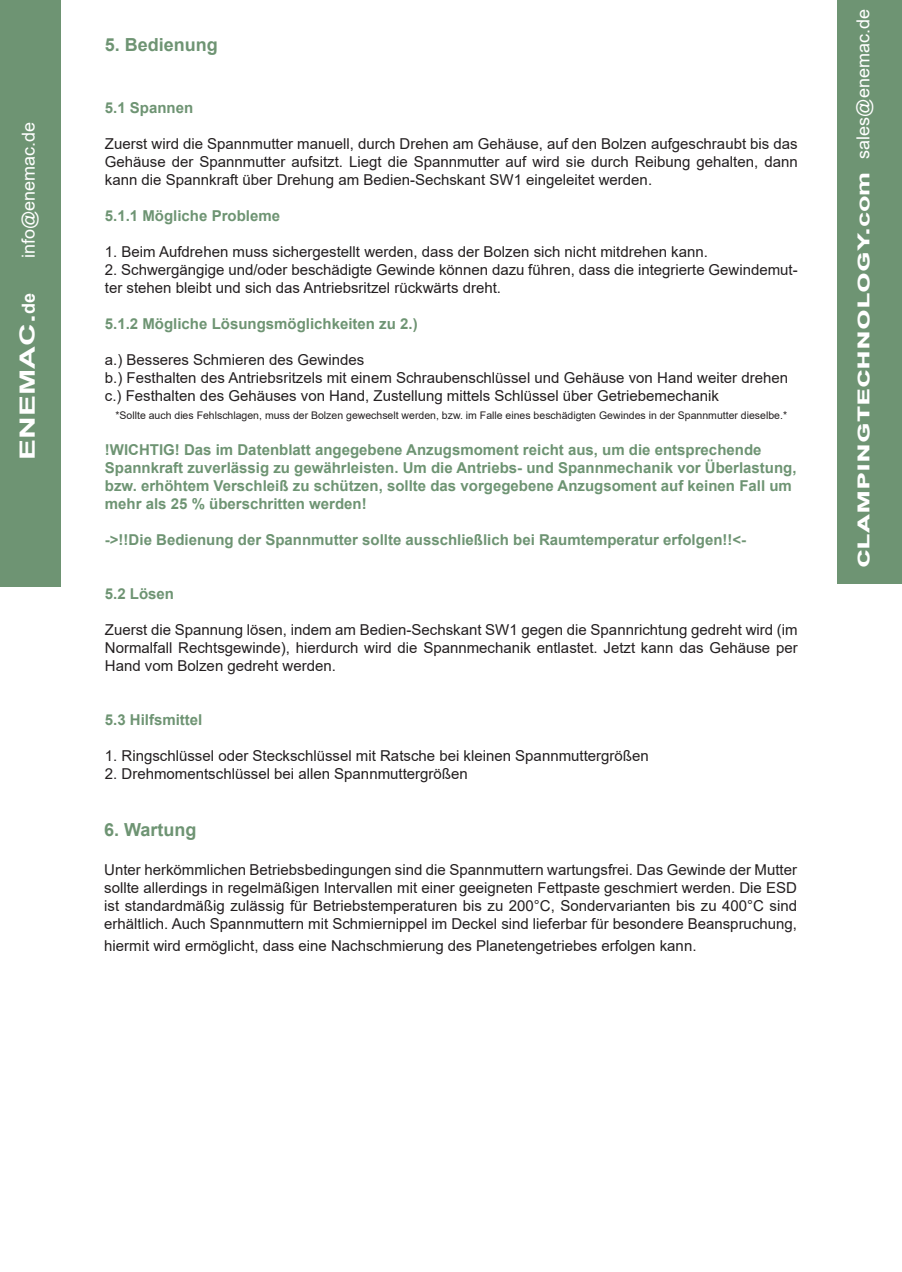
<style>
.page{position:relative;width:902px;height:1272px;background:#fff}
.page>*{position:absolute;margin:0;border:0;box-sizing:border-box;transform-origin:0 0}
.t1{font:700 21px "Arial";color:#fff;scale:1.5 1}
.t2{font:700 18px "Arial";color:#6e9473}
.t3{font:18px "Arial";color:#fff}
.t4{font:15px/18px "Arial";color:#231f20;text-align:justify}
.t5{font:700 15px/18px "Arial";color:#6e9473}
.t6{font:10.5px "Arial";color:#231f20}
.s1{font-size:18px}
.s2{font-weight:400;font-size:18px}
</style>
<div class="page">
<div style="left:837px;top:0;width:64px;height:584px;background:#6e9473"></div>
<div style="left:0;top:0;width:61px;height:586px;background:#6e9473"></div>
<p class="t3" style="left:16px;top:258px;width:138px;rotate:-90deg">info@enemac.de</p>
<p class="t1" style="left:13px;top:460px;width:112px;rotate:-90deg">ENEMAC.<span class="s1">de</span></p>
<p class="t2" style="left:105px;top:32px;width:115px">5. Bedienung</p>
<p class="t5" style="left:105px;top:98px;width:90px">5.1 Spannen</p>
<p class="t4" style="left:105px;top:134px;width:694px">Zuerst wird die Spannmutter manuell, durch Drehen am Gehäuse, auf den Bolzen aufgeschraubt bis das Gehäuse der Spannmutter aufsitzt. Liegt die Spannmutter auf wird sie durch Reibung gehalten, dann kann die Spannkraft über Drehung am Bedien-Sechskant SW1 eingeleitet werden.</p>
<p class="t5" style="left:105px;top:206px;width:177px">5.1.1 Mögliche Probleme</p>
<p class="t4" style="left:105px;top:242px;width:604px">1. Beim Aufdrehen muss sichergestellt werden, dass der Bolzen sich nicht mitdrehen kann.</p>
<p class="t4" style="left:105px;top:260px;width:694px">2. Schwergängige und/oder beschädigte Gewinde können dazu führen, dass die integrierte Gewindemut&shy;ter stehen bleibt und sich das Antriebsritzel rückwärts dreht.</p>
<p class="t5" style="left:105px;top:314px;width:314px">5.1.2 Mögliche Lösungsmöglichkeiten zu 2.)</p>
<p class="t4" style="left:105px;top:350px;width:261px">a.) Besseres Schmieren des Gewindes</p>
<p class="t4" style="left:105px;top:368px;width:684px">b.) Festhalten des Antriebsritzels mit einem Schraubenschlüssel und Gehäuse von Hand weiter drehen</p>
<p class="t4" style="left:105px;top:386px;width:615px">c.) Festhalten des Gehäuses von Hand, Zustellung mittels Schlüssel über Getriebemechanik</p>
<p class="t6" style="left:115px;top:408px;width:673px">*Sollte auch dies Fehlschlagen, muss der Bolzen gewechselt werden, bzw. im Falle eines beschädigten Gewindes in der Spannmutter dieselbe.*</p>
<p class="t5" style="left:105px;top:440px;width:693px">!WICHTIG! Das im Datenblatt angegebene Anzugsmoment reicht aus, um die entsprechende Spannkraft zuverlässig zu gewährleisten. Um die Antriebs- und Spannmechanik vor Überlastung, bzw. erhöhtem Verschleiß zu schützen, sollte das vorgegebene Anzugsoment auf keinen Fall um mehr als 25 % überschritten werden!</p>
<p class="t5" style="left:105px;top:530px;width:642px">-&gt;!!Die Bedienung der Spannmutter sollte ausschließlich bei Raumtemperatur erfolgen!!&lt;-</p>
<p class="t5" style="left:105px;top:584px;width:71px">5.2 Lösen</p>
<p class="t4" style="left:105px;top:620px;width:694px">Zuerst die Spannung lösen, indem am Bedien-Sechskant SW1 gegen die Spannrichtung gedreht wird (im Normalfall Rechtsgewinde), hierdurch wird die Spannmechanik entlastet. Jetzt kann das Gehäuse per Hand vom Bolzen gedreht werden.</p>
<p class="t5" style="left:105px;top:710px;width:99px">5.3 Hilfsmittel</p>
<p class="t4" style="left:105px;top:746px;width:545px">1. Ringschlüssel oder Steckschlüssel mit Ratsche bei kleinen Spannmuttergrößen</p>
<p class="t4" style="left:105px;top:764px;width:364px">2. Drehmomentschlüssel bei allen Spannmuttergrößen</p>
<p class="t2" style="left:104px;top:816px;width:94px">6. Wartung</p>
<p class="t4" style="left:104px;top:860px;width:694px">Unter herkömmlichen Betriebsbedingungen sind die Spannmuttern wartungsfrei. Das Gewinde der Mutter sollte allerdings in regelmäßigen Intervallen mit einer geeigneten Fettpaste geschmiert werden. Die ESD ist standardmäßig zulässig für Betriebstemperaturen bis zu 200°C, Sondervarianten bis zu 400°C sind erhältlich. Auch Spannmuttern mit Schmiernippel im Deckel sind lieferbar für besondere Beanspruchung,</p>
<p class="t4" style="left:104px;top:936px;width:593px">hiermit wird ermöglicht, dass eine Nachschmierung des Planetengetriebes erfolgen kann.</p>
<p class="t1" style="left:847px;top:568px;width:374px;rotate:-90deg">clampingtechnology.<span class="s1">com</span> <span class="s2">sales@enemac.de</span></p>
</div>
